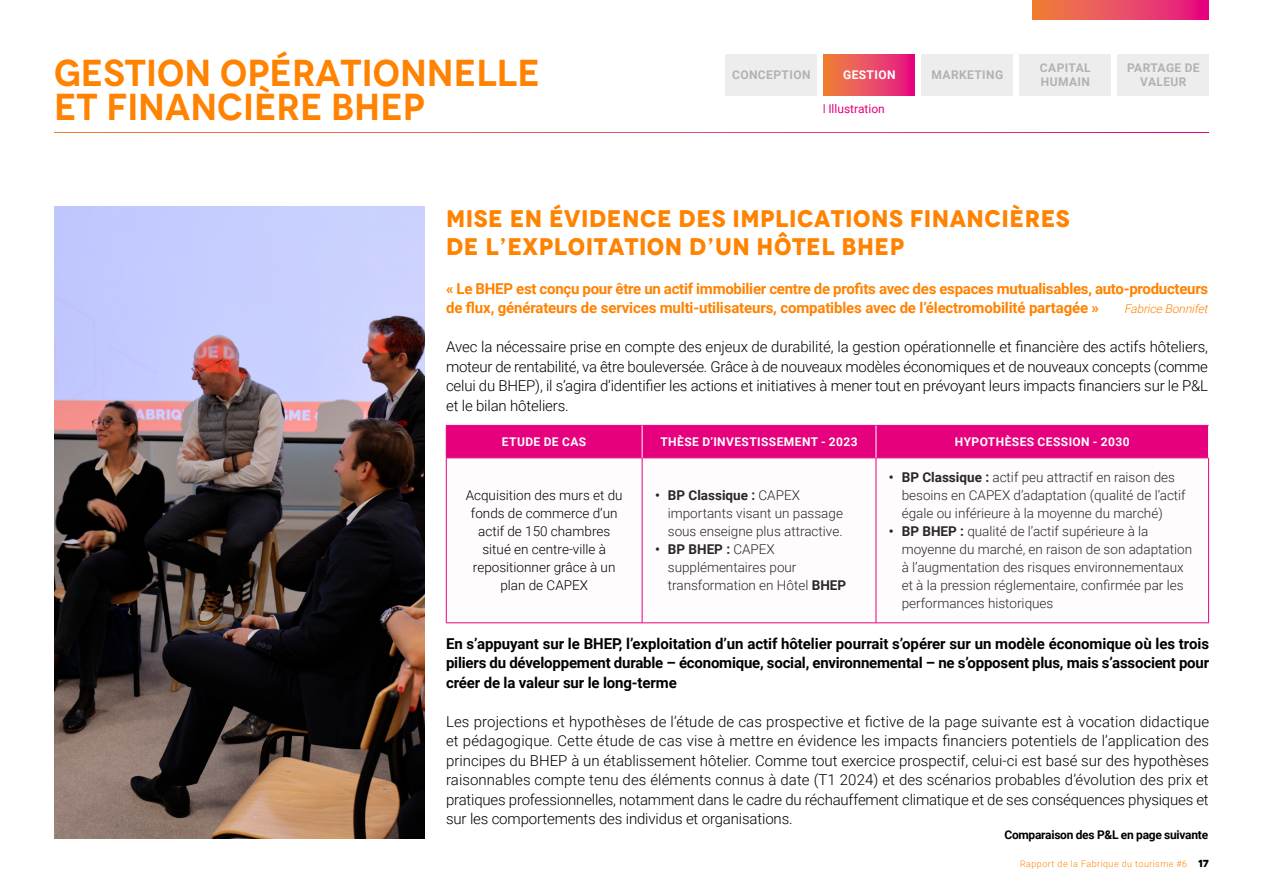
<style>
.page{position:relative;width:1263px;height:893px;background:#fff}
.page>*{position:absolute;margin:0;border:0;box-sizing:border-box;transform-origin:0 0}
.t1{font:600 37.5px/34.5px "Novecento";color:#ff8200}
.t2{font:700 24px/28.5px "Novecento";letter-spacing:.02em;color:#ff8200}
.t3{font:300 15px/19.5px "Roboto";letter-spacing:-.01em;color:#000;text-align:justify}
.t4{font:700 15px/19.5px "Roboto";letter-spacing:-.015em;color:#000;text-align:justify}
.t5{font:700 15px/19.5px "Roboto";letter-spacing:-.015em;color:#ff8200}
.t6{font:300 13.5px/18px "Roboto";color:#282827}
.t7{font:300 13.5px/18px "Roboto";color:#000;text-align:center}
.t8{font:700 12px "Roboto";letter-spacing:.035em;color:#fff}
.t9{font:700 12px/14.4px "Roboto";letter-spacing:.035em;color:#b3b2b2}
.t10{font:700 12px "Roboto";letter-spacing:-.02em;color:#000}
.t11{font:italic 300 12px "Roboto";color:#ff8200}
.t12{font:12px "Roboto";color:#e6007d}
.t13{font:300 9px "Roboto";letter-spacing:.05em;color:#ff8200}
.s1{font-weight:700}
.s2{font-family:"Novecentosans";font-weight:700;font-size:12.75px;color:#000}
</style>
<div class="page">
<svg style="left:1032px;top:0;width:176px;height:20px;background:#ea4b61"></svg>
<div style="left:922px;top:54px;width:91px;height:41px;background:#ededed"></div>
<div style="left:1020px;top:54px;width:91px;height:41px;background:#ededed"></div>
<div style="left:1118px;top:54px;width:91px;height:41px;background:#ededed"></div>
<img style="left:54px;top:206px;width:371px;height:633px">
<div style="left:726px;top:54px;width:91px;height:41px;background:#ededed"></div>
<svg style="left:824px;top:54px;width:91px;height:41px;background:#ea4b61"></svg>
<div style="left:447px;top:426px;width:761px;height:32px;background:#e6007d"></div>
<svg style="left:447px;top:459px;width:761px;height:164px"></svg>
<hr style="left:446px;top:425px;width:196px;height:1px;background:#e6007d">
<hr style="left:446px;top:426px;width:1px;height:32px;background:#e6007d">
<hr style="left:642px;top:425px;width:234px;height:1px;background:#e6007d">
<hr style="left:876px;top:425px;width:333px;height:1px;background:#e6007d">
<hr style="left:446px;top:458px;width:196px;height:1px;background:#e6007d">
<hr style="left:642px;top:458px;width:234px;height:1px;background:#e6007d">
<hr style="left:876px;top:458px;width:333px;height:1px;background:#e6007d">
<hr style="left:642px;top:426px;width:1px;height:32px;background:#fff">
<hr style="left:876px;top:426px;width:1px;height:32px;background:#fff">
<hr style="left:446px;top:458px;width:1px;height:165px;background:#e6007d">
<hr style="left:642px;top:458px;width:1px;height:165px;background:#e6007d">
<hr style="left:876px;top:458px;width:1px;height:165px;background:#e6007d">
<hr style="left:1208px;top:458px;width:1px;height:165px;background:#e6007d">
<hr style="left:446px;top:623px;width:196px;height:1px;background:#e6007d">
<hr style="left:642px;top:623px;width:234px;height:1px;background:#e6007d">
<hr style="left:876px;top:623px;width:333px;height:1px;background:#e6007d">
<h1 class="t1" style="left:54px;top:56px;width:487px">GESTION OPÉRATIONNELLE<br>ET FINANCIÈRE BHEP</h1>
<p class="t9" style="left:732px;top:67px;width:80px">CONCEPTION</p>
<p class="t8" style="left:843px;top:66px;width:54px">GESTION</p>
<p class="t12" style="left:828px;top:101px;width:58px">Illustration</p>
<p class="t9" style="left:931px;top:67px;width:73px">MARKETING</p>
<p class="t9" style="left:1040px;top:60px;width:52px">CAPITAL<br>HUMAIN</p>
<p class="t9" style="left:1127px;top:60px;width:74px;text-align:center">PARTAGE DE<br>VALEUR</p>
<h2 class="t2" style="left:446px;top:204px;width:625px">MISE EN ÉVIDENCE DES IMPLICATIONS FINANCIÈRES<br>DE L’EXPLOITATION D’UN HÔTEL BHEP</h2>
<p class="t5" style="left:446px;top:278px;width:764px">« Le BHEP est conçu pour être un actif immobilier centre de profits avec des espaces mutualisables, auto-producteurs de flux, générateurs de services multi-utilisateurs, compatibles avec de l’électromobilité partagée »</p>
<p class="t11" style="left:1124px;top:300px;width:88px">Fabrice Bonnifet</p>
<p class="t3" style="left:446px;top:336px;width:763px">Avec la nécessaire prise en compte des enjeux de durabilité, la gestion opérationnelle et financière des actifs hôteliers, moteur de rentabilité, va être bouleversée. Grâce à de nouveaux modèles économiques et de nouveaux concepts (comme celui du BHEP), il s’agira d’identifier les actions et initiatives à mener tout en prévoyant leurs impacts financiers sur le P&amp;L et le bilan hôteliers.</p>
<p class="t8" style="left:502px;top:433px;width:86px">ETUDE DE CAS</p>
<p class="t8" style="left:660px;top:433px;width:199px">THÈSE D’INVESTISSEMENT - 2023</p>
<p class="t8" style="left:955px;top:433px;width:176px">HYPOTHÈSES CESSION - 2030</p>
<p class="t7" style="left:466px;top:486px;width:158px">Acquisition des murs et du fonds de commerce d’un actif de 150 chambres situé en centre-ville à repositionner grâce à un plan de CAPEX</p>
<p class="t6" style="left:668px;top:486px;width:177px;text-indent:-13px"><span class="s1">• BP Classique :</span> CAPEX importants visant un passage sous enseigne plus attractive.</p>
<p class="t6" style="left:668px;top:540px;width:180px;text-indent:-13px"><span class="s1">• BP BHEP :</span> CAPEX supplémentaires pour transformation en Hôtel <span class="s1">BHEP</span></p>
<p class="t6" style="left:902px;top:468px;width:286px;text-indent:-13px"><span class="s1">• BP Classique :</span> actif peu attractif en raison des besoins en CAPEX d’adaptation (qualité de l’actif égale ou inférieure à la moyenne du marché)</p>
<p class="t6" style="left:902px;top:522px;width:292px;text-indent:-13px"><span class="s1">• BP BHEP :</span> qualité de l’actif supérieure à la moyenne du marché, en raison de son adaptation à l’augmentation des risques environnementaux et à la pression réglementaire, confirmée par les performances historiques</p>
<p class="t4" style="left:446px;top:633px;width:764px">En s’appuyant sur le BHEP, l’exploitation d’un actif hôtelier pourrait s’opérer sur un modèle économique où les trois piliers du développement durable – économique, social, environnemental – ne s’opposent plus, mais s’associent pour créer de la valeur sur le long-terme</p>
<p class="t3" style="left:446px;top:711px;width:765px">Les projections et hypothèses de l’étude de cas prospective et fictive de la page suivante est à vocation didactique et pédagogique. Cette étude de cas vise à mettre en évidence les impacts financiers potentiels de l’application des principes du BHEP à un établissement hôtelier. Comme tout exercice prospectif, celui-ci est basé sur des hypothèses raisonnables compte tenu des éléments connus à date (T1 2024) et des scénarios probables d’évolution des prix et pratiques professionnelles, notamment dans le cadre du réchauffement climatique et de ses conséquences physiques et sur les comportements des individus et organisations.</p>
<p class="t10" style="left:1004px;top:826px;width:205px">Comparaison des P&amp;L en page suivante</p>
<p class="t13" style="left:1020px;top:858px;width:190px">Rapport de la Fabrique du tourisme #6 <span class="s2">17</span></p>
</div>
